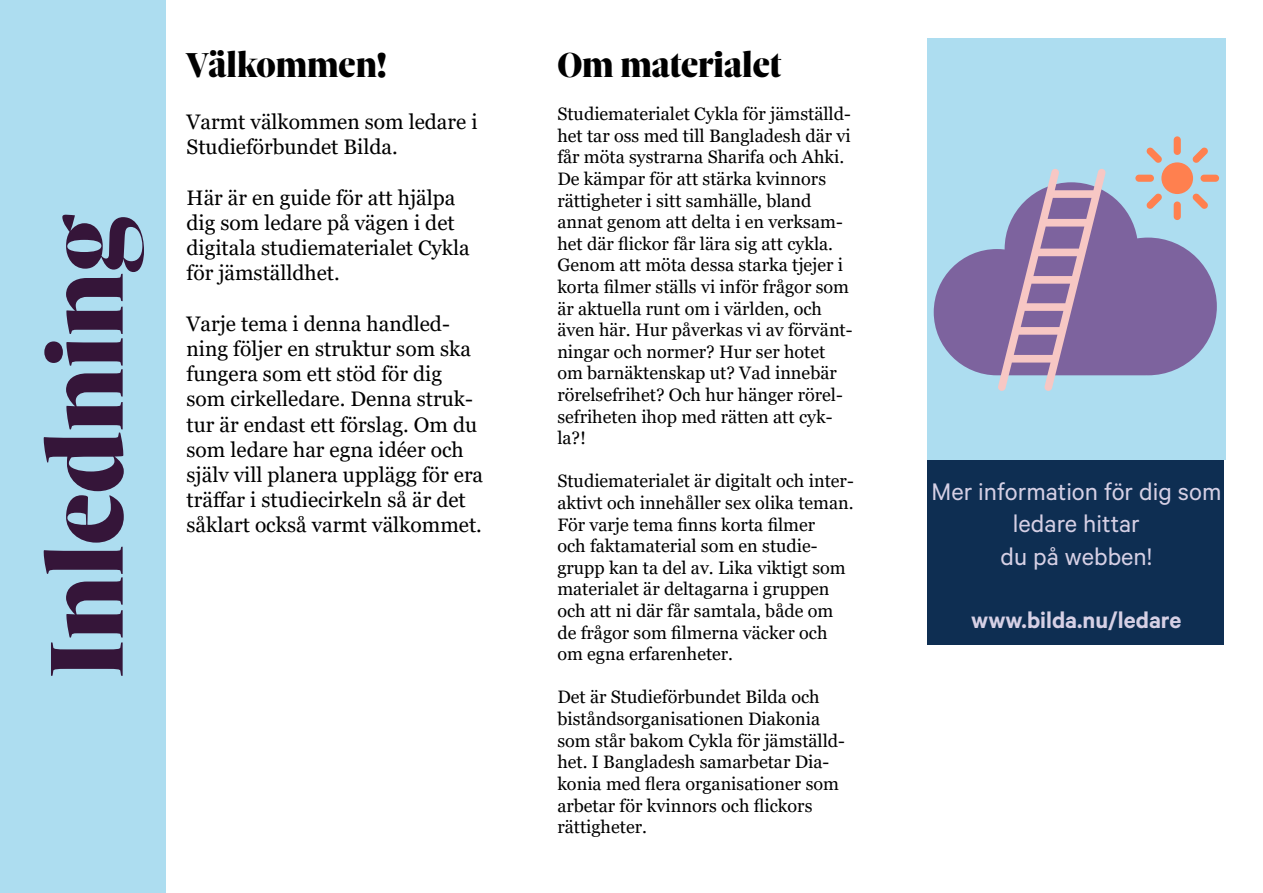
<style>
.page{position:relative;width:1263px;height:893px;background:#fff}
.page>*{position:absolute;margin:0;border:0;box-sizing:border-box;transform-origin:0 0}
.t1{font:900 112.5px "Sole Serif Big Display";color:#351539}
.t2{font:900 37.5px "Sole Serif Big Display";color:#000}
.t3{font:27px/32.4px "Calibre";color:#d6d0e5;text-align:center}
.t4{font:600 25.5px "Calibre";color:#d6d0e5}
.t5{font:21px/25.2px "Georgia";color:#000}
.t6{font:18px/21.6px "Georgia";color:#000}
</style>
<div class="page">
<div style="left:0;top:0;width:166px;height:893px;background:#adddf0"></div>
<div style="left:927px;top:460px;width:297px;height:184px;background:#0e2e52"></div>
<div style="left:927px;top:38px;width:298px;height:422px;background:#adddf0"></div>
<svg style="left:934px;top:182px;width:283px;height:193px;fill:#7d639e"></svg>
<svg style="left:998px;top:168px;width:108px;height:223px"></svg>
<div style="left:1161px;top:162px;width:32px;height:32px;background:#ff804f;border-radius:50%"></div>
<div style="left:1174px;top:136px;width:7px;height:19px;background:#ff804f;border-radius:4px"></div>
<div style="left:1174px;top:201px;width:7px;height:19px;background:#ff804f;border-radius:4px"></div>
<div style="left:1200px;top:175px;width:19px;height:7px;background:#ff804f;border-radius:4px"></div>
<div style="left:1135px;top:175px;width:19px;height:7px;background:#ff804f;border-radius:4px"></div>
<svg style="left:1192px;top:147px;width:16px;height:16px"></svg>
<svg style="left:1146px;top:193px;width:16px;height:16px"></svg>
<svg style="left:1192px;top:193px;width:16px;height:16px"></svg>
<svg style="left:1146px;top:147px;width:16px;height:16px"></svg>
<h1 class="t1" style="left:22px;top:678px;width:465px;rotate:-90deg">Inledning</h1>
<h2 class="t2" style="left:187px;top:44px;width:202px">Välkommen!</h2>
<p class="t5" style="left:187px;top:110px;width:292px">Varmt välkommen som ledare i<br>Studieförbundet Bilda.</p>
<p class="t5" style="left:187px;top:185px;width:285px">Här är en guide för att hjälpa dig som ledare på vägen i det digitala studiematerialet Cykla för jämställdhet.</p>
<p class="t5" style="left:187px;top:311px;width:298px">Varje tema i denna handled&shy;ning följer en struktur som ska fungera som ett stöd för dig som cirkelledare. Denna struk&shy;tur är endast ett förslag. Om du som ledare har egna idéer och själv vill planera upplägg för era träffar i studiecirkeln så är det såklart också varmt välkommet.</p>
<h2 class="t2" style="left:557px;top:44px;width:225px">Om materialet</h2>
<p class="t6" style="left:557px;top:104px;width:297px">Studiematerialet Cykla för jämställd&shy;het tar oss med till Bangladesh där vi får möta systrarna Sharifa och Ahki.<br>De kämpar för att stärka kvinnors rättigheter i sitt samhälle, bland annat genom att delta i en verksam&shy;het där flickor får lära sig att cykla.<br>Genom att möta dessa starka tjejer i korta filmer ställs vi inför frågor som är aktuella runt om i världen, och även här. Hur påverkas vi av förvänt&shy;ningar och normer? Hur ser hotet om barnäktenskap ut? Vad innebär rörelsefrihet? Och hur hänger rörel&shy;sefriheten ihop med rätten att cyk&shy;la?!</p>
<p class="t6" style="left:557px;top:471px;width:298px">Studiematerialet är digitalt och inter&shy;aktivt och innehåller sex olika teman.<br>För varje tema finns korta filmer<br>och faktamaterial som en studie&shy;grupp kan ta del av. Lika viktigt som materialet är deltagarna i gruppen och att ni där får samtala, både om de frågor som filmerna väcker och om egna erfarenheter.</p>
<p class="t6" style="left:557px;top:687px;width:289px">Det är Studieförbundet Bilda och biståndsorganisationen Diakonia som står bakom Cykla för jämställd&shy;het. I Bangladesh samarbetar Dia&shy;konia med flera organisationer som arbetar för kvinnors och flickors rättigheter.</p>
<h3 class="t3" style="left:931px;top:474px;width:291px">Mer information för dig som ledare hittar<br>du på webben!</h3>
<h3 class="t4" style="left:971px;top:605px;width:212px">www.bilda.nu/ledare</h3>
</div>
